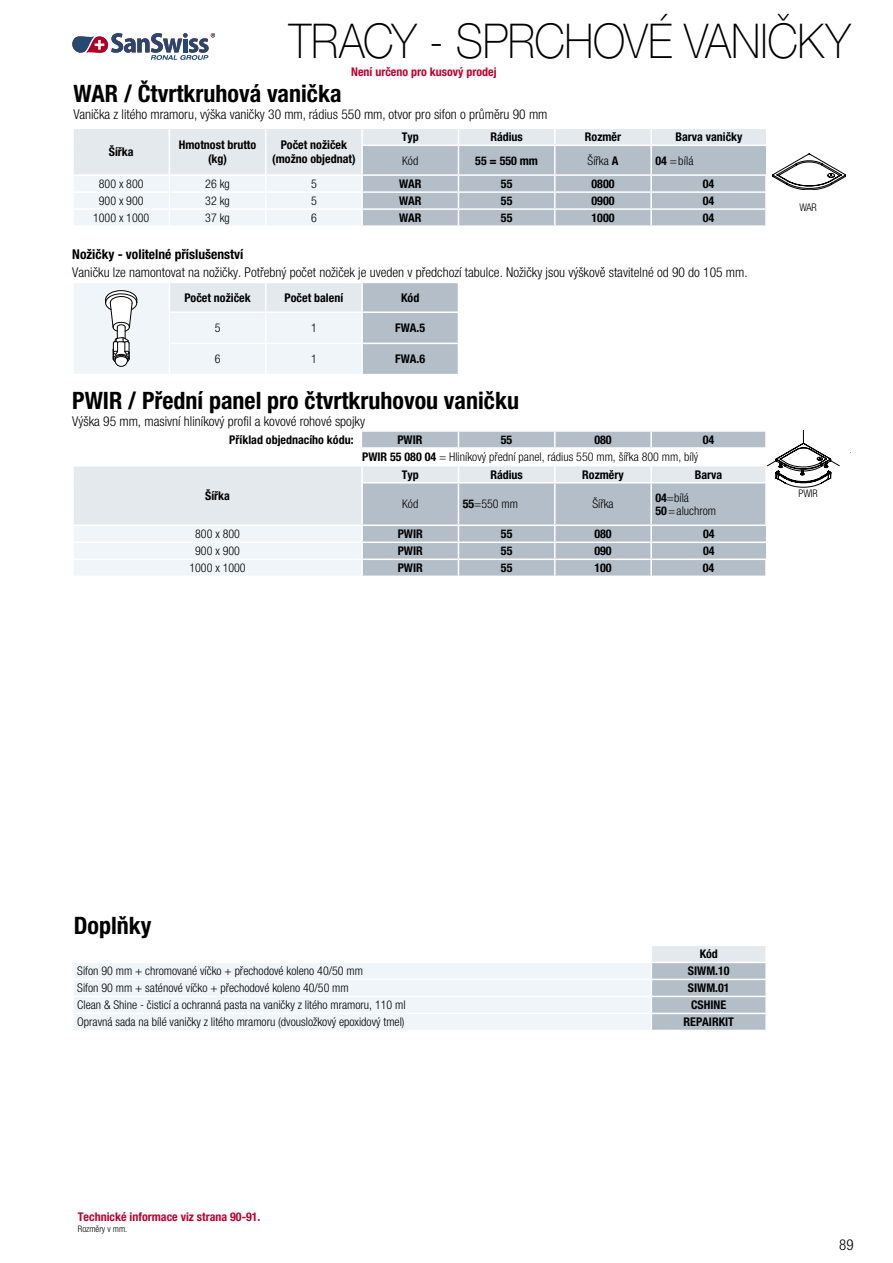
<style>
.page{position:relative;width:893px;height:1263px;background:#fff}
.page>*{position:absolute;margin:0;border:0;box-sizing:border-box;transform-origin:0 0}
.t1{font:100 48px "Helvetica Neue LT Pro";letter-spacing:-.005em;color:#000;scale:.9 1}
.t2{font:700 condensed 24px "Helvetica Neue LT Pro";color:#000}
.t3{font:300 condensed 15px "Helvetica Neue LT Pro";color:#000}
.t4{font:300 condensed 13.5px "Helvetica Neue LT Pro";color:#000}
.t5{font:700 condensed 13.5px "Helvetica Neue LT Pro";color:#000}
.t6{font:300 condensed 12px/13.5px "Helvetica Neue LT Pro";color:#000}
.t7{font:700 condensed 12px/13.5px "Helvetica Neue LT Pro";color:#000;text-align:center}
.t8{font:700 condensed 12px "Helvetica Neue LT Pro";color:#be0030}
.t9{font:300 condensed 10.5px "Helvetica Neue LT Pro";letter-spacing:-.025em;color:#000}
.t10{font:300 condensed 9px "Helvetica Neue LT Pro";color:#000}
.s1{font-weight:700}
</style>
<div class="page">
<svg style="left:773px;top:154px;width:73px;height:36px"></svg>
<svg style="left:72px;top:33px;width:143px;height:27px"></svg>
<svg style="left:74px;top:129px;width:692px;height:96px"></svg>
<svg style="left:74px;top:283px;width:384px;height:91px"></svg>
<svg style="left:74px;top:431px;width:766px;height:145px"></svg>
<svg style="left:74px;top:946px;width:692px;height:84px"></svg>
<h1 class="t1" style="left:289px;top:13px;width:626px">TRACY - SPRCHOVÉ VANIČKY</h1>
<p class="t8" style="left:351px;top:65px;width:147px">Není určeno pro kusový prodej</p>
<h2 class="t2" style="left:73px;top:79px;width:270px">WAR / Čtvrtkruhová vanička</h2>
<p class="t4" style="left:73px;top:106px;width:476px">Vanička z litého mramoru, výška vaničky 30 mm, rádius 550 mm, otvor pro sifon o průměru 90 mm</p>
<p class="t7" style="left:109px;top:145px;width:26px">Šířka</p>
<p class="t7" style="left:179px;top:138px;width:79px">Hmotnost brutto (kg)</p>
<p class="t7" style="left:272px;top:138px;width:85px">Počet nožiček (možno objednat)</p>
<p class="t7" style="left:402px;top:130px;width:19px">Typ</p>
<p class="t7" style="left:490px;top:130px;width:34px">Rádius</p>
<p class="t7" style="left:585px;top:130px;width:38px">Rozměr</p>
<p class="t7" style="left:675px;top:130px;width:69px">Barva vaničky</p>
<p class="t6" style="left:402px;top:153px;width:18px">Kód</p>
<p class="t7" style="left:475px;top:153px;width:64px">55 = 550 mm</p>
<p class="t6" style="left:588px;top:153px;width:32px">Šířka <span class="s1">A</span></p>
<p class="t6" style="left:655px;top:153px;width:40px"><span class="s1">04</span> =bílá</p>
<p class="t6" style="left:99px;top:177px;width:46px">800 x 800</p>
<p class="t6" style="left:205px;top:177px;width:26px">26 kg</p>
<p class="t6" style="left:311px;top:177px;width:7px">5</p>
<p class="t7" style="left:399px;top:177px;width:24px">WAR</p>
<p class="t7" style="left:501px;top:177px;width:13px">55</p>
<p class="t7" style="left:591px;top:177px;width:25px">0800</p>
<p class="t7" style="left:703px;top:177px;width:13px">04</p>
<p class="t6" style="left:99px;top:194px;width:46px">900 x 900</p>
<p class="t6" style="left:205px;top:194px;width:26px">32 kg</p>
<p class="t6" style="left:311px;top:194px;width:7px">5</p>
<p class="t7" style="left:399px;top:194px;width:24px">WAR</p>
<p class="t7" style="left:501px;top:194px;width:13px">55</p>
<p class="t7" style="left:591px;top:194px;width:25px">0900</p>
<p class="t7" style="left:703px;top:194px;width:13px">04</p>
<p class="t6" style="left:93px;top:211px;width:58px">1000 x 1000</p>
<p class="t6" style="left:205px;top:211px;width:26px">37 kg</p>
<p class="t6" style="left:311px;top:211px;width:7px">6</p>
<p class="t7" style="left:399px;top:211px;width:24px">WAR</p>
<p class="t7" style="left:501px;top:211px;width:13px">55</p>
<p class="t7" style="left:591px;top:211px;width:25px">1000</p>
<p class="t7" style="left:703px;top:211px;width:13px">04</p>
<p class="t5" style="left:72px;top:246px;width:173px">Nožičky - volitelné příslušenství</p>
<p class="t4" style="left:72px;top:265px;width:677px">Vaničku lze namontovat na nožičky. Potřebný počet nožiček je uveden v předchozí tabulce. Nožičky jsou výškově stavitelné od 90 do 105 mm.</p>
<p class="t7" style="left:184px;top:290px;width:68px">Počet nožiček</p>
<p class="t7" style="left:285px;top:290px;width:60px">Počet balení</p>
<p class="t7" style="left:401px;top:290px;width:20px">Kód</p>
<p class="t6" style="left:215px;top:321px;width:7px">5</p>
<p class="t6" style="left:311px;top:321px;width:7px">1</p>
<p class="t7" style="left:395px;top:321px;width:31px">FWA.5</p>
<p class="t6" style="left:215px;top:352px;width:7px">6</p>
<p class="t6" style="left:311px;top:352px;width:7px">1</p>
<p class="t7" style="left:395px;top:352px;width:31px">FWA.6</p>
<h2 class="t2" style="left:72px;top:386px;width:448px">PWIR / Přední panel pro čtvrtkruhovou vaničku</h2>
<p class="t4" style="left:72px;top:413px;width:294px">Výška 95 mm, masivní hliníkový profil a kovové rohové spojky</p>
<p class="t7" style="left:229px;top:433px;width:126px">Příklad objednacího kódu:</p>
<p class="t7" style="left:397px;top:433px;width:27px">PWIR</p>
<p class="t7" style="left:501px;top:433px;width:13px">55</p>
<p class="t7" style="left:594px;top:433px;width:19px">080</p>
<p class="t7" style="left:703px;top:433px;width:13px">04</p>
<p class="t6" style="left:362px;top:450px;width:338px"><span class="s1">PWIR 55 080 04</span> = Hliníkový přední panel, rádius 550 mm, šířka 800 mm, bílý</p>
<p class="t7" style="left:205px;top:489px;width:26px">Šířka</p>
<p class="t7" style="left:402px;top:467px;width:19px">Typ</p>
<p class="t7" style="left:490px;top:467px;width:34px">Rádius</p>
<p class="t7" style="left:582px;top:467px;width:43px">Rozměry</p>
<p class="t7" style="left:695px;top:467px;width:29px">Barva</p>
<p class="t6" style="left:402px;top:497px;width:18px">Kód</p>
<p class="t6" style="left:463px;top:497px;width:57px"><span class="s1">55</span>=550 mm</p>
<p class="t6" style="left:592px;top:497px;width:23px">Šířka</p>
<p class="t6" style="left:655px;top:490px;width:62px"><span class="s1">04</span>=bílá<br><span class="s1">50</span>=aluchrom</p>
<p class="t6" style="left:195px;top:527px;width:46px">800 x 800</p>
<p class="t7" style="left:398px;top:527px;width:27px">PWIR</p>
<p class="t7" style="left:501px;top:527px;width:13px">55</p>
<p class="t7" style="left:594px;top:527px;width:19px">080</p>
<p class="t7" style="left:703px;top:527px;width:13px">04</p>
<p class="t6" style="left:195px;top:544px;width:46px">900 x 900</p>
<p class="t7" style="left:398px;top:544px;width:27px">PWIR</p>
<p class="t7" style="left:501px;top:544px;width:13px">55</p>
<p class="t7" style="left:594px;top:544px;width:19px">090</p>
<p class="t7" style="left:703px;top:544px;width:13px">04</p>
<p class="t6" style="left:189px;top:561px;width:58px">1000 x 1000</p>
<p class="t7" style="left:398px;top:561px;width:27px">PWIR</p>
<p class="t7" style="left:501px;top:561px;width:13px">55</p>
<p class="t7" style="left:594px;top:561px;width:19px">100</p>
<p class="t7" style="left:703px;top:561px;width:13px">04</p>
<p class="t9" style="left:799px;top:201px;width:19px">WAR</p>
<p class="t9" style="left:799px;top:487px;width:21px">PWIR</p>
<h2 class="t2" style="left:74px;top:910px;width:79px">Doplňky</h2>
<p class="t7" style="left:700px;top:947px;width:20px">Kód</p>
<p class="t6" style="left:77px;top:964px;width:287px">Sifon 90 mm + chromované víčko + přechodové koleno 40/50 mm</p>
<p class="t7" style="left:688px;top:964px;width:43px">SIWM.10</p>
<p class="t6" style="left:77px;top:981px;width:273px">Sifon 90 mm + saténové víčko + přechodové koleno 40/50 mm</p>
<p class="t7" style="left:688px;top:981px;width:43px">SIWM.01</p>
<p class="t6" style="left:77px;top:998px;width:330px">Clean &amp; Shine - čisticí a ochranná pasta na vaničky z litého mramoru, 110 ml</p>
<p class="t7" style="left:691px;top:998px;width:37px">CSHINE</p>
<p class="t6" style="left:77px;top:1015px;width:329px">Opravná sada na bílé vaničky z litého mramoru (dvousložkový epoxidový tmel)</p>
<p class="t7" style="left:683px;top:1015px;width:52px">REPAIRKIT</p>
<p class="t8" style="left:78px;top:1210px;width:184px">Technické informace viz strana 90-91.</p>
<p class="t10" style="left:78px;top:1223px;width:51px">Rozměry v mm.</p>
<p class="t3" style="left:839px;top:1236px;width:16px">89</p>
</div>
